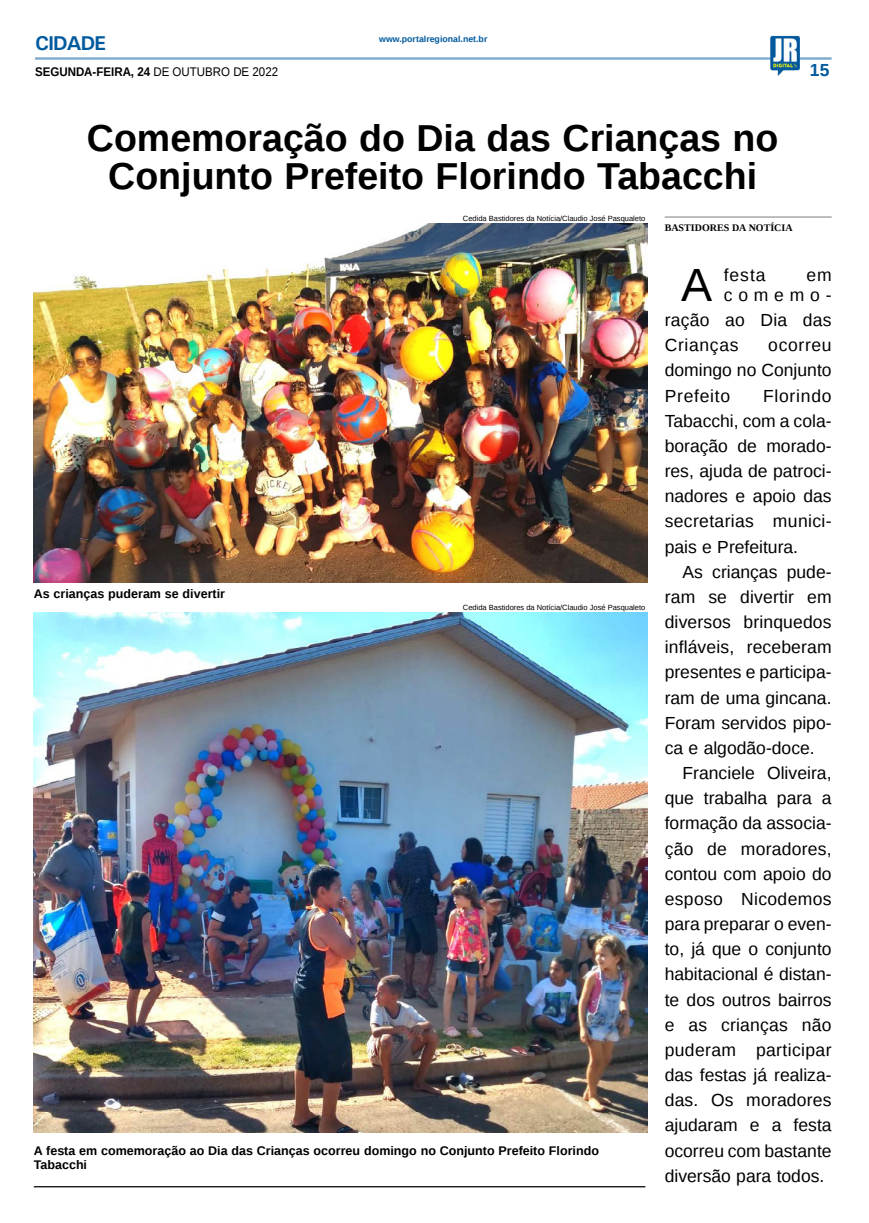
<style>
.page{position:relative;width:869px;height:1223px;background:#fff}
.page>*{position:absolute;margin:0;border:0;box-sizing:border-box;transform-origin:0 0}
.MATÉRIA{font:46.62px "Liberation Sans";color:#000}
.TÍTULO{font:700 37.5px/37.5px "Liberation Sans";color:#000;text-align:center}
.TITULO_PG{font:700 20px "Univers";letter-spacing:-.04em;color:#005a9e}
.MATÉRIA-2{font:17.5px/25.1px "Liberation Sans";color:#000;text-align:justify}
.MATÉRIA-3{font:17.5px/20px "Liberation Sans";letter-spacing:.33em;color:#000;text-align:right}
.TÍTULO-2{font:700 17.5px "Liberation Sans";color:#005a9e}
.LEGENDA{font:700 12.5px/13.8px "Liberation Sans";color:#000}
.DATA_PG{font:700 12.5px "Liberation Sans";color:#000;scale:.92 1}
.CRÉDITO_NOME{font:700 10px "Liberation Serif";color:#000}
.DATA_PG-2{font:700 8.75px "Liberation Sans";color:#005a9e}
.CRÉDITO_FOTO{font:7.5px "Liberation Sans";color:#000}
.s1{font-weight:400}
</style>
<div class="page">
<hr style="left:35px;top:57px;width:796px;height:3px;background:#005a9e">
<img style="left:769px;top:36px;width:30px;height:40px">
<img style="left:34px;top:224px;width:613px;height:358px">
<img style="left:34px;top:612px;width:613px;height:520px">
<hr style="left:664px;top:216px;width:167px;height:2px;background:#939598">
<hr style="left:34px;top:1186px;width:611px;height:1px;background:#000">
<p class="TITULO_PG" style="left:35px;top:31px;width:72px">CIDADE</p>
<p class="DATA_PG" style="left:35px;top:63px;width:265px">SEGUNDA-FEIRA, 24 <span class="s1">DE OUTUBRO DE 2022</span></p>
<p class="DATA_PG-2" style="left:379px;top:33px;width:110px">www.portalregional.net.br</p>
<p class="TÍTULO-2" style="left:809px;top:58px;width:21px">15</p>
<p class="TÍTULO" style="left:87px;top:119px;width:692px">Comemoração do Dia das Crianças no<br>Conjunto Prefeito Florindo Tabacchi</p>
<p class="CRÉDITO_NOME" style="left:664px;top:220px;width:129px">BASTIDORES DA NOTÍCIA</p>
<p class="MATÉRIA" style="left:680px;top:258px;width:33px">A</p>
<p class="MATÉRIA-2" style="left:723px;top:263px;width:43px">festa</p>
<p class="CRÉDITO_FOTO" style="left:463px;top:214px;width:184px">Cedida Bastidores da Notícia/Claudio José Pasqualeto</p>
<p class="MATÉRIA-3" style="left:723px;top:265px;width:109px">em comemo-</p>
<p class="MATÉRIA-2" style="left:664px;top:308px;width:168px">ração ao Dia das<br>Crianças</p>
<p class="MATÉRIA-2" style="left:664px;top:333px;width:168px;text-indent:103px">ocorreu domingo no Conjunto Prefeito</p>
<p class="MATÉRIA-2" style="left:664px;top:384px;width:168px;text-indent:98px">Florindo Tabacchi, com a cola&shy;boração de morado&shy;res, ajuda de patroci&shy;nadores e apoio das secretarias munici&shy;pais e Prefeitura.</p>
<p class="MATÉRIA-2" style="left:664px;top:560px;width:168px;text-indent:18px">As crianças pude&shy;ram se divertir em diversos brinquedos infláveis, receberam presentes e participa&shy;ram de uma gincana.<br>Foram servidos pipo&shy;ca e algodão-doce.</p>
<p class="MATÉRIA-2" style="left:664px;top:761px;width:168px;text-indent:18px">Franciele Oliveira, que trabalha para a formação da associa&shy;ção de moradores, contou com apoio do esposo Nicodemos para preparar o even&shy;to, já que o conjunto habitacional é distan&shy;te dos outros bairros e as crianças não puderam participar das festas já realiza&shy;das. Os moradores ajudaram e a festa ocorreu com bastante diversão para todos.</p>
<p class="LEGENDA" style="left:34px;top:587px;width:193px">As crianças puderam se divertir</p>
<p class="CRÉDITO_FOTO" style="left:463px;top:603px;width:184px">Cedida Bastidores da Notícia/Claudio José Pasqualeto</p>
<p class="LEGENDA" style="left:34px;top:1143px;width:566px">A festa em comemoração ao Dia das Crianças ocorreu domingo no Conjunto Prefeito Florindo<br>Tabacchi</p>
</div>
